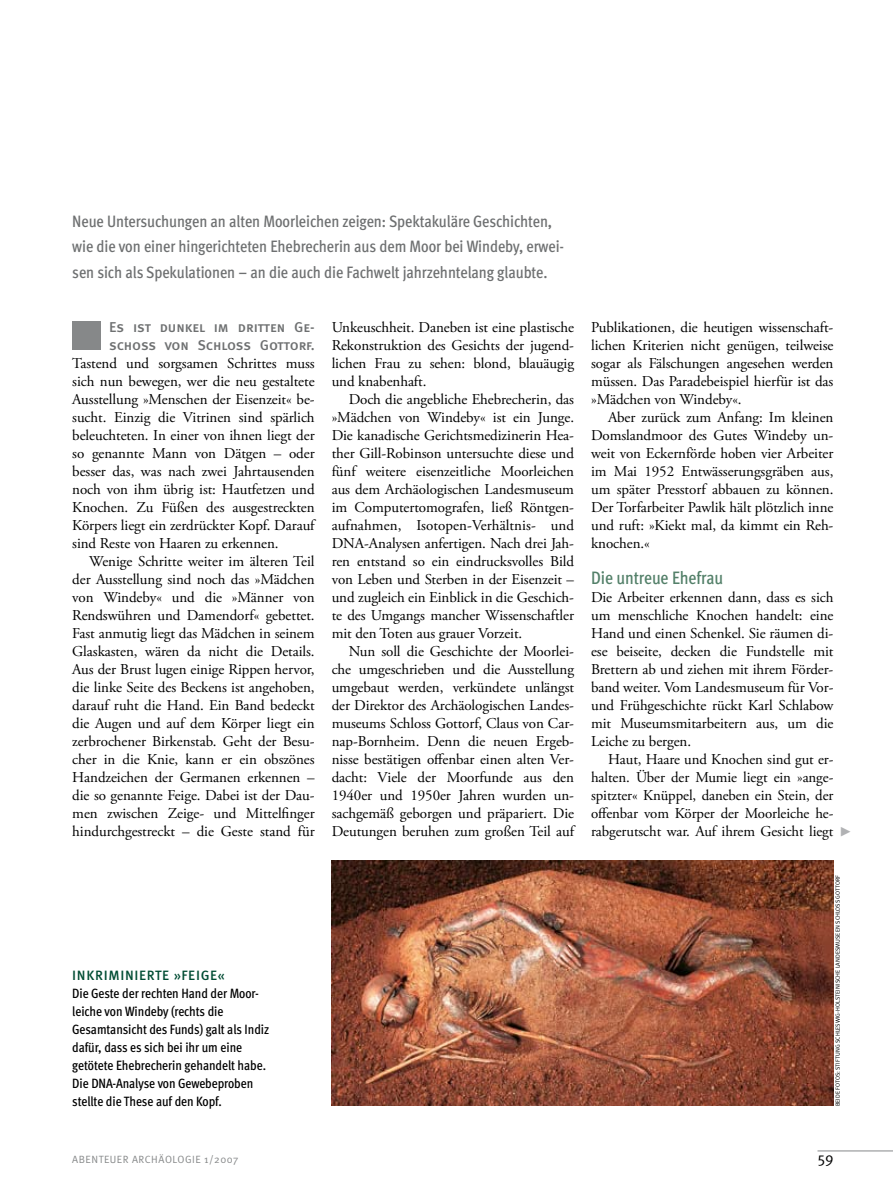
<style>
.page{position:relative;width:893px;height:1191px;background:#fff}
.page>*{position:absolute;margin:0;border:0;box-sizing:border-box;transform-origin:0 0}
.t1{font:500 18px "Meta Cond";letter-spacing:-.005em;color:#538069}
.t2{font:500 16.5px/25.5px "Meta Cond";letter-spacing:-.005em;color:#6e7071}
.t3{font:15px/18px "Adobe Garamond Pro";letter-spacing:-.005em;color:#000;text-align:justify}
.t4{font:15px "Meta Normal";color:#000}
.t5{font:14.25px/18px "Meta Medium Caps";letter-spacing:-.015em;color:#6e7071}
.t6{font:500 13.5px/18px "Meta Cond";letter-spacing:-.005em;color:#000}
.t7{font:13.5px "Meta Medium Caps";letter-spacing:.05em;color:#004c33}
.t8{font:10.5px "Meta Normal";letter-spacing:.05em;color:#868889}
.t9{font:6px "Meta Plus Normal";letter-spacing:.005em;color:#000}
</style>
<div class="page">
<hr style="left:817px;top:1150px;width:76px;height:1px;background:#868889">
<div style="left:72px;top:321px;width:29px;height:29px;background:#868889"></div>
<img style="left:332px;top:860px;width:501px;height:246px">
<p class="t2" style="left:72px;top:208px;width:493px">Neue Untersuchungen an alten Moorleichen zeigen: Spektakuläre Geschichten, wie die von einer hingerichteten Ehebrecherin aus dem Moor bei Windeby, erwei&shy;sen sich als Spekulationen – an die auch die Fachwelt jahrzehntelang glaubte.</p>
<p class="t5" style="left:109px;top:317px;width:207px">Es ist dunkel im dritten Ge&shy;schoss von Schloss Gottorf.</p>
<p class="t3" style="left:72px;top:354px;width:244px">Tastend und sorgsamen Schrittes muss sich nun bewegen, wer die neu gestaltete Ausstellung »Menschen der Eisenzeit« be&shy;sucht. Einzig die Vitrinen sind spärlich beleuchteten. In einer von ihnen liegt der so genannte Mann von Dätgen – oder besser das, was nach zwei Jahrtausenden noch von ihm übrig ist: Hautfetzen und Knochen. Zu Füßen des ausgestreckten Körpers liegt ein zerdrückter Kopf. Darauf sind Reste von Haaren zu erkennen.</p>
<p class="t3" style="left:72px;top:552px;width:244px;text-indent:17px">Wenige Schritte weiter im älteren Teil der Ausstellung sind noch das »Mädchen von Windeby« und die »Männer von Rendswühren und Damendorf« gebettet.<br>Fast anmutig liegt das Mädchen in seinem Glaskasten, wären da nicht die Details.<br>Aus der Brust lugen einige Rippen hervor, die linke Seite des Beckens ist angehoben, darauf ruht die Hand. Ein Band bedeckt die Augen und auf dem Körper liegt ein zerbrochener Birkenstab. Geht der Besu&shy;cher in die Knie, kann er ein obszönes Handzeichen der Germanen erkennen – die so genannte Feige. Dabei ist der Dau&shy;men zwischen Zeige- und Mittelfinger hindurchgestreckt – die Geste stand für</p>
<p class="t7" style="left:72px;top:967px;width:154px">inkriminierte »Feige«</p>
<p class="t6" style="left:72px;top:984px;width:198px">Die Geste der rechten Hand der Moor&shy;leiche von Windeby (rechts die Gesamtansicht des Funds) galt als Indiz dafür, dass es sich bei ihr um eine getötete Ehebrecherin gehandelt habe.<br>Die DNA-Analyse von Gewebeproben stellte die These auf den Kopf.</p>
<p class="t3" style="left:332px;top:318px;width:244px">Unkeuschheit. Daneben ist eine plas-tische Rekonstruktion des Gesichts der jugend&shy;lichen Frau zu sehen: blond, blauäugig und knabenhaft.</p>
<p class="t3" style="left:332px;top:390px;width:244px;text-indent:17px">Doch die angebliche Ehebrecherin, das »Mädchen von Windeby« ist ein Junge.<br>Die kanadische Gerichtsmedizinerin Hea&shy;ther Gill-Robinson untersuchte diese und fünf weitere eisenzeitliche Moorleichen aus dem Archäologischen Landesmuseum im Computertomografen, ließ Röntgen&shy;aufnahmen, Isotopen-Verhältnis- und DNA-Analysen anfertigen. Nach drei Jah&shy;ren entstand so ein eindrucksvolles Bild von Leben und Sterben in der Eisenzeit – und zugleich ein Einblick in die Geschich&shy;te des Umgangs mancher Wissenschaftler mit den Toten aus grauer Vorzeit.</p>
<p class="t3" style="left:332px;top:642px;width:244px;text-indent:17px">Nun soll die Geschichte der Moorlei&shy;che umgeschrieben und die Ausstellung umgebaut werden, verkündete unlängst der Direktor des Archäologischen Landes&shy;museums Schloss Gottorf, Claus von Car&shy;nap-Bornheim. Denn die neuen Ergeb&shy;nisse bestätigen offenbar einen alten Ver&shy;dacht: Viele der Moorfunde aus den 1940er und 1950er Jahren wurden un&shy;sachgemäß geborgen und präpariert. Die Deutungen beruhen zum großen Teil auf</p>
<p class="t3" style="left:591px;top:318px;width:244px">Publikationen, die heutigen wissenschaft&shy;lichen Kriterien nicht genügen, teilweise sogar als Fälschungen angesehen werden müssen. Das Paradebeispiel hierfür ist das »Mädchen von Windeby«.</p>
<p class="t3" style="left:591px;top:408px;width:244px;text-indent:17px">Aber zurück zum Anfang: Im kleinen Domslandmoor des Gutes Windeby un&shy;weit von Eckernförde hoben vier Arbeiter im Mai 1952 Entwässerungsgräben aus, um später Presstorf abbauen zu können.<br>Der Torfarbeiter Pawlik hält plötzlich inne und ruft: »Kiekt mal, da kimmt ein Reh&shy;knochen.«</p>
<p class="t1" style="left:591px;top:567px;width:134px">Die untreue Ehefrau</p>
<p class="t3" style="left:591px;top:588px;width:244px">Die Arbeiter erkennen dann, dass es sich um menschliche Knochen handelt: eine Hand und einen Schenkel. Sie räumen di&shy;ese beiseite, decken die Fundstelle mit Brettern ab und ziehen mit ihrem Förder&shy;band weiter. Vom Landesmuseum für Vor&shy;und Frühgeschichte rückt Karl Schlabow mit Museumsmitarbeitern aus, um die Leiche zu bergen.</p>
<p class="t3" style="left:591px;top:750px;width:244px;text-indent:17px">Haut, Haare und Knochen sind gut er&shy;halten. Über der Mumie liegt ein »ange&shy;spitzter« Knüppel, daneben ein Stein, der offenbar vom Körper der Moorleiche he&shy;rabgerutscht war. Auf ihrem Gesicht liegt</p>
<p class="t9" style="left:834px;top:1106px;width:232px;rotate:-90deg">Beide Fotos: Stiftung Schleswig-Holsteinische Landesmuseen Schloss Gottorf</p>
<p class="t8" style="left:72px;top:1153px;width:168px">ABENTEUER ARCHÄOLOGIE 1/2007</p>
<p class="t4" style="left:818px;top:1149px;width:17px">59</p>
</div>
